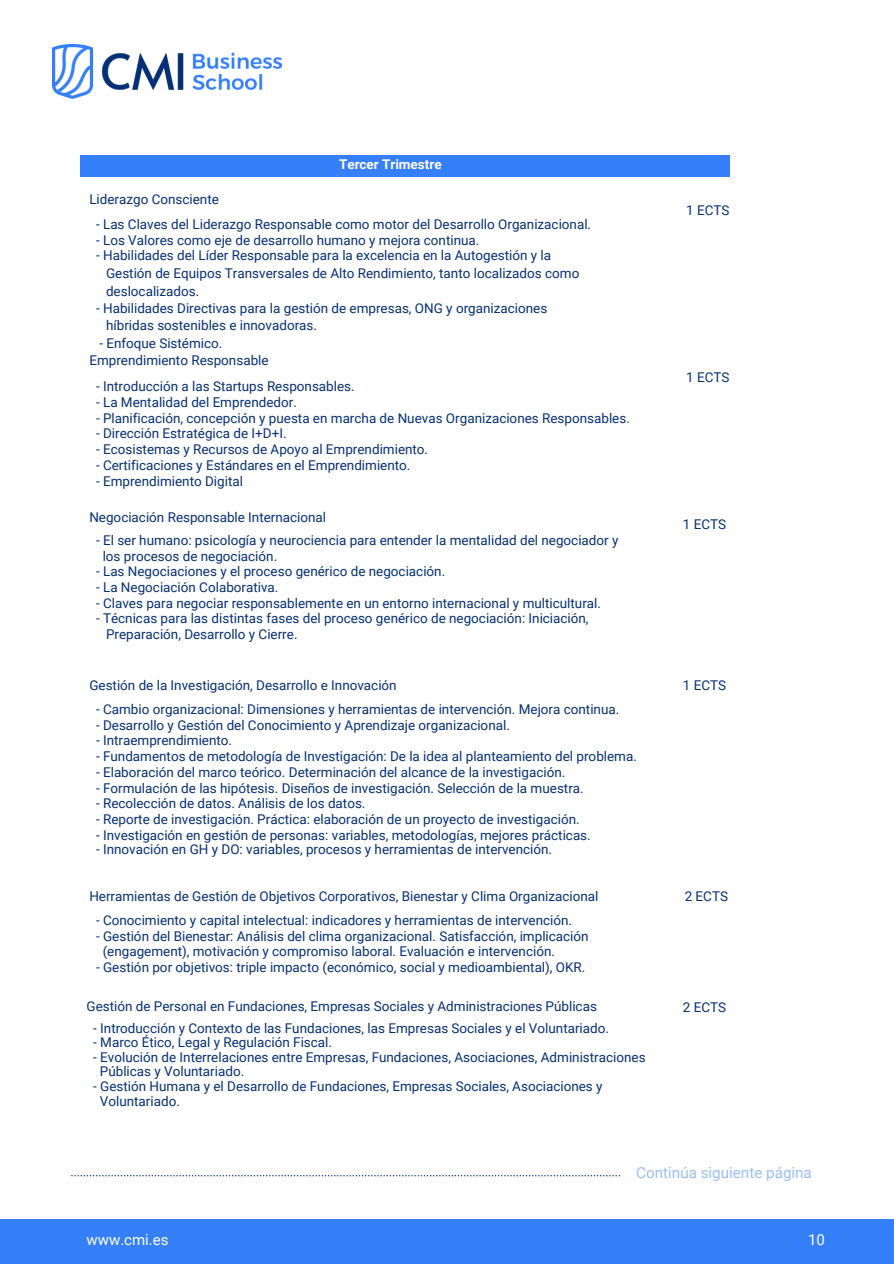
<style>
.page{position:relative;width:894px;height:1264px;background:#fff}
.page>*{position:absolute;margin:0;border:0;box-sizing:border-box;transform-origin:0 0}
.t1{font:15.15px "Roboto";color:#9abffb}
.t2{font:15px "Roboto";color:#fff}
.t3{font:13.5px "Roboto";color:#063075}
.t4{font:700 13.5px "Roboto";color:#fff}
</style>
<div class="page">
<svg style="left:71px;top:1174px;width:549px;height:2px"></svg>
<div style="left:80px;top:155px;width:649px;height:21px;background:#357ff8"></div>
<div style="left:0;top:1219px;width:893px;height:44px;background:#357ff8"></div>
<img style="left:53px;top:45px;width:228px;height:54px">
<p class="t4" style="left:339px;top:157px;width:104px">Tercer Trimestre</p>
<p class="t3" style="left:89px;top:192px;width:131px">Liderazgo Consciente</p>
<p class="t3" style="left:96px;top:216px;width:496px">- Las Claves del Liderazgo Responsable como motor del Desarrollo Organizacional.</p>
<p class="t3" style="left:96px;top:232px;width:385px">- Los Valores como eje de desarrollo humano y mejora continua.</p>
<p class="t3" style="left:96px;top:248px;width:456px">- Habilidades del Líder Responsable para la excelencia en la Autogestión y la</p>
<p class="t3" style="left:106px;top:266px;width:474px">Gestión de Equipos Transversales de Alto Rendimiento, tanto localizados como</p>
<p class="t3" style="left:106px;top:284px;width:95px">deslocalizados.</p>
<h2 class="t3" style="left:96px;top:300px;width:452px">- Habilidades Directivas para la gestión de empresas, ONG y organizaciones</h2>
<h2 class="t3" style="left:106px;top:317px;width:212px">híbridas sostenibles e innovadoras.</h2>
<p class="t3" style="left:99px;top:335px;width:124px">- Enfoque Sistémico.</p>
<p class="t3" style="left:89px;top:353px;width:181px">Emprendimiento Responsable</p>
<p class="t3" style="left:96px;top:379px;width:260px">- Introducción a las Startups Responsables.</p>
<p class="t3" style="left:96px;top:394px;width:202px">- La Mentalidad del Emprendedor.</p>
<p class="t3" style="left:96px;top:410px;width:535px">- Planificación, concepción y puesta en marcha de Nuevas Organizaciones Responsables.</p>
<p class="t3" style="left:96px;top:426px;width:192px">- Dirección Estratégica de I+D+I.</p>
<p class="t3" style="left:96px;top:441px;width:333px">- Ecosistemas y Recursos de Apoyo al Emprendimiento.</p>
<p class="t3" style="left:96px;top:457px;width:316px">- Certificaciones y Estándares en el Emprendimiento.</p>
<p class="t3" style="left:96px;top:473px;width:148px">- Emprendimiento Digital</p>
<p class="t3" style="left:89px;top:510px;width:238px">Negociación Responsable Internacional</p>
<p class="t3" style="left:96px;top:532px;width:523px">- El ser humano: psicología y neurociencia para entender la mentalidad del negociador y</p>
<p class="t3" style="left:103px;top:548px;width:176px">los procesos de negociación.</p>
<p class="t3" style="left:96px;top:563px;width:350px">- Las Negociaciones y el proceso genérico de negociación.</p>
<p class="t3" style="left:96px;top:579px;width:184px">- La Negociación Colaborativa.</p>
<p class="t3" style="left:96px;top:595px;width:506px">- Claves para negociar responsablemente en un entorno internacional y multicultural.</p>
<h2 class="t3" style="left:96px;top:611px;width:494px">- Técnicas para las distintas fases del proceso genérico de negociación: Iniciación,</h2>
<h1 class="t3" style="left:106px;top:626px;width:193px">Preparación, Desarrollo y Cierre.</h1>
<h2 class="t3" style="left:89px;top:678px;width:309px">Gestión de la Investigación, Desarrollo e Innovación</h2>
<p class="t3" style="left:96px;top:701px;width:524px">- Cambio organizacional: Dimensiones y herramientas de intervención. Mejora continua.</p>
<p class="t3" style="left:96px;top:717px;width:415px">- Desarrollo y Gestión del Conocimiento y Aprendizaje organizacional.</p>
<p class="t3" style="left:96px;top:733px;width:137px">- Intraemprendimiento.</p>
<p class="t3" style="left:96px;top:748px;width:542px">- Fundamentos de metodología de Investigación: De la idea al planteamiento del problema.</p>
<p class="t3" style="left:96px;top:764px;width:470px">- Elaboración del marco teórico. Determinación del alcance de la investigación.</p>
<p class="t3" style="left:96px;top:780px;width:489px">- Formulación de las hipótesis. Diseños de investigación. Selección de la muestra.</p>
<p class="t3" style="left:96px;top:795px;width:271px">- Recolección de datos. Análisis de los datos.</p>
<p class="t3" style="left:96px;top:811px;width:485px">- Reporte de investigación. Práctica: elaboración de un proyecto de investigación.</p>
<p class="t3" style="left:96px;top:827px;width:496px">- Investigación en gestión de personas: variables, metodologías, mejores prácticas.</p>
<p class="t3" style="left:96px;top:841px;width:457px">- Innovación en GH y DO: variables, procesos y herramientas de intervención.</p>
<h3 class="t3" style="left:89px;top:888px;width:510px">Herramientas de Gestión de Objetivos Corporativos, Bienestar y Clima Organizacional</h3>
<p class="t3" style="left:96px;top:912px;width:477px">- Conocimiento y capital intelectual: indicadores y herramientas de intervención.</p>
<p class="t3" style="left:96px;top:928px;width:494px">- Gestión del Bienestar: Análisis del clima organizacional. Satisfacción, implicación</p>
<p class="t3" style="left:103px;top:943px;width:453px">(engagement), motivación y compromiso laboral. Evaluación e intervención.</p>
<p class="t3" style="left:96px;top:959px;width:490px">- Gestión por objetivos: triple impacto (económico, social y medioambiental), OKR.</p>
<p class="t3" style="left:86px;top:998px;width:512px">Gestión de Personal en Fundaciones, Empresas Sociales y Administraciones Públicas</p>
<p class="t3" style="left:93px;top:1020px;width:517px">- Introducción y Contexto de las Fundaciones, las Empresas Sociales y el Voluntariado.</p>
<p class="t3" style="left:93px;top:1034px;width:240px">- Marco Ético, Legal y Regulación Fiscal.</p>
<p class="t3" style="left:93px;top:1049px;width:553px">- Evolución de Interrelaciones entre Empresas, Fundaciones, Asociaciones, Administraciones</p>
<p class="t3" style="left:100px;top:1063px;width:146px">Públicas y Voluntariado.</p>
<p class="t3" style="left:93px;top:1078px;width:510px">- Gestión Humana y el Desarrollo de Fundaciones, Empresas Sociales, Asociaciones y</p>
<p class="t3" style="left:100px;top:1093px;width:81px">Voluntariado.</p>
<p class="t3" style="left:686px;top:202px;width:45px">1 ECTS</p>
<p class="t3" style="left:686px;top:369px;width:45px">1 ECTS</p>
<p class="t3" style="left:682px;top:516px;width:45px">1 ECTS</p>
<h2 class="t3" style="left:682px;top:677px;width:45px">1 ECTS</h2>
<p class="t3" style="left:684px;top:888px;width:45px">2 ECTS</p>
<p class="t3" style="left:682px;top:999px;width:45px">2 ECTS</p>
<p class="t1" style="left:636px;top:1163px;width:177px">Continúa siguiente página</p>
<p class="t2" style="left:86px;top:1230px;width:83px">www.cmi.es</p>
<h2 class="t2" style="left:807px;top:1230px;width:18px">10</h2>
</div>
